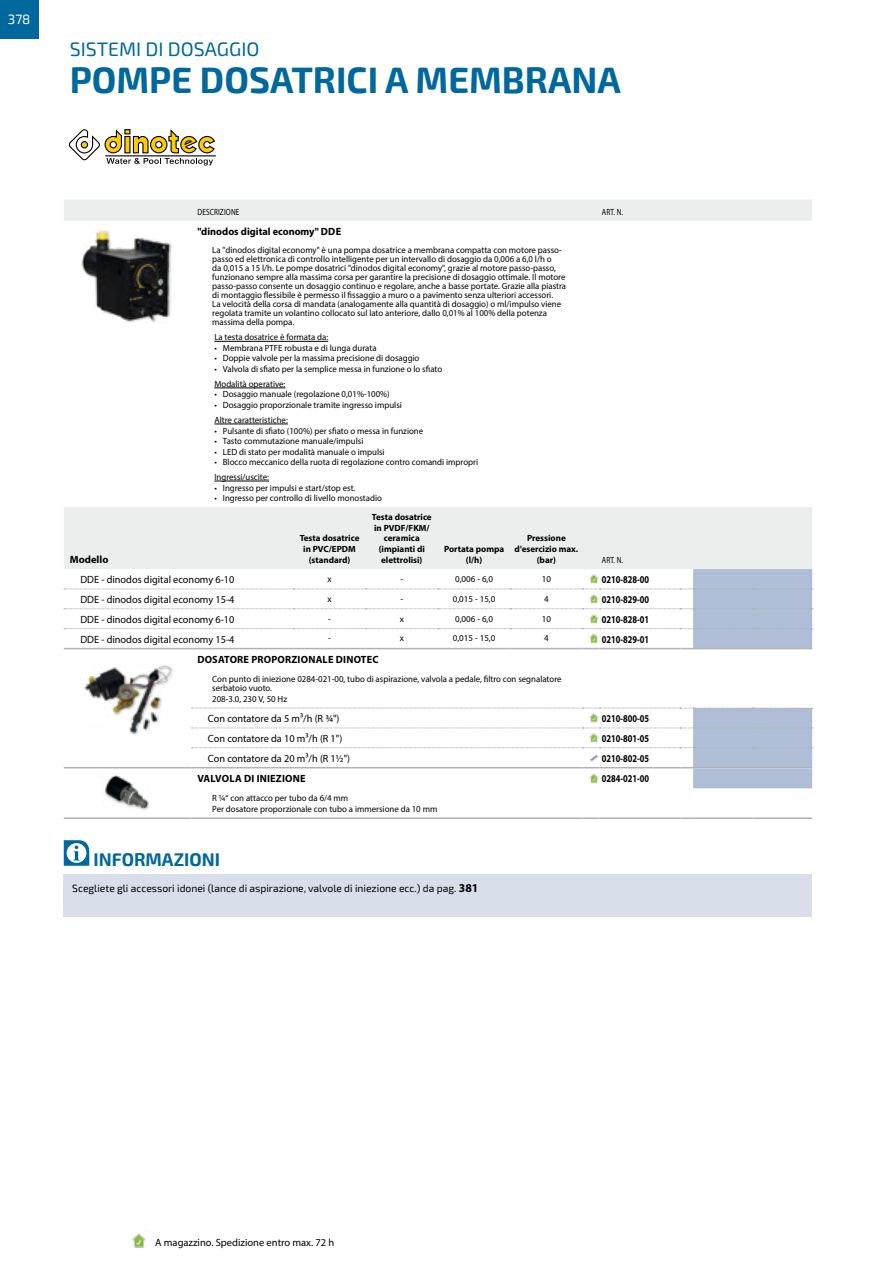
<style>
.page{position:relative;width:893px;height:1263px;background:#fff}
.page>*{position:absolute;margin:0;border:0;box-sizing:border-box;transform-origin:0 0}
._2__Roduktfamilie__N{font:700 36px "Exo 2";color:#00689d}
._1__Kapitel-Titel{font:19.5px "Exo 2";color:#00689d}
.Titel{font:700 18px "Exo 2";color:#00689d}
.t1{font:13.5px "Exo 2";color:#fff}
.Artikeltitel{font:10.5px "Myriad Pro";color:#000}
.Art-Nr{font:700 10.5px "Myriad Pro";color:#000;scale:.8 1}
.Beschreibung{font:10.5px "Exo 2";color:#000}
.Artikel-HL{font:700 10.5px "Myriad Pro";letter-spacing:.02em;color:#000}
.Artikel-HL-2{font:700 10.5px "Myriad Pro";color:#000}
.HL_Titel__Variable{font:700 10.5px "Myriad Pro";color:#000}
.Artikelbeschreibung{font:9px/9px "Myriad Pro";color:#000}
.HL_Wert{font:700 9px/10.8px "Myriad Pro";color:#000;text-align:center}
.Aufzählung-Titel{font:9px "Myriad Pro";color:#000}
.Wert{font:9px "Myriad Pro";color:#000}
.Art-Nr-2{font:9px "Myriad Pro";letter-spacing:.025em;color:#000;scale:.8 1}
.Beschreibung-2{font:9px "Myriad Pro";letter-spacing:.02em;color:#000;scale:.8 1}
.s1{font-family:"Myriad Pro";font-weight:700;font-size:12px}
</style>
<div class="page">
<svg style="left:68px;top:129px;width:148px;height:36px"></svg>
<hr style="left:105px;top:156px;width:111px;height:1px;background:#000">
<div style="left:64px;top:200px;width:748px;height:21px;background:#eceded"></div>
<hr style="left:214px;top:341px;width:114px;height:1px;background:#000">
<hr style="left:214px;top:388px;width:71px;height:1px;background:#000">
<hr style="left:214px;top:424px;width:74px;height:1px;background:#000">
<hr style="left:214px;top:481px;width:55px;height:1px;background:#000">
<div style="left:64px;top:507px;width:748px;height:62px;background:#eceded"></div>
<svg style="left:64px;top:569px;width:749px;height:80px"></svg>
<hr style="left:64px;top:767px;width:127px;height:1px;background:#b1b3b4">
<hr style="left:191px;top:767px;width:392px;height:1px;background:#b1b3b4">
<hr style="left:191px;top:817px;width:392px;height:2px;background:#b1b3b4">
<hr style="left:64px;top:817px;width:127px;height:2px;background:#b1b3b4">
<hr style="left:693px;top:817px;width:60px;height:2px;background:#b1b3b4">
<hr style="left:753px;top:817px;width:59px;height:2px;background:#b1b3b4">
<svg style="left:583px;top:817px;width:17px;height:2px"></svg>
<hr style="left:600px;top:817px;width:80px;height:2px;background:#b1b3b4">
<svg style="left:680px;top:817px;width:13px;height:2px"></svg>
<svg style="left:192px;top:708px;width:621px;height:80px"></svg>
<div style="left:64px;top:874px;width:748px;height:43px;background:#d8deea"></div>
<svg style="left:64px;top:840px;width:25px;height:26px"></svg>
<img style="left:81px;top:230px;width:91px;height:93px">
<img style="left:84px;top:665px;width:89px;height:70px">
<img style="left:105px;top:775px;width:45px;height:36px">
<div style="left:0;top:0;width:38px;height:38px;background:#00689d"></div>
<img style="left:132px;top:1233px;width:14px;height:15px">
<h3 class="t1" style="left:8px;top:11px;width:24px">378</h3>
<p class="_1__Kapitel-Titel" style="left:70px;top:38px;width:191px">SISTEMI DI DOSAGGIO</p>
<p class="_2__Roduktfamilie__N" style="left:70px;top:59px;width:553px">POMPE DOSATRICI A MEMBRANA</p>
<p class="HL_Titel__Variable" style="left:70px;top:553px;width:40px">Modello</p>
<p class="Beschreibung-2" style="left:197px;top:206px;width:54px">DESCRIZIONE</p>
<p class="Art-Nr-2" style="left:602px;top:206px;width:28px">ART. N.</p>
<p class="Artikel-HL-2" style="left:197px;top:224px;width:145px">"dinodos digital economy" DDE</p>
<p class="Artikelbeschreibung" style="left:212px;top:246px;width:355px">La "dinodos digital economy" è una pompa dosatrice a membrana compatta con motore passo&shy;passo ed elettronica di controllo intelligente per un intervallo di dosaggio da 0,006 a 6,0 l/h o<br>da 0,015 a 15 l/h. Le pompe dosatrici "dinodos digital economy", grazie al motore passo-passo, funzionano sempre alla massima corsa per garantire la precisione di dosaggio ottimale. Il motore passo-passo consente un dosaggio continuo e regolare, anche a basse portate. Grazie alla piastra di montaggio flessibile è permesso il fissaggio a muro o a pavimento senza ulteriori accessori.<br>La velocità della corsa di mandata (analogamente alla quantità di dosaggio) o ml/impulso viene regolata tramite un volantino collocato sul lato anteriore, dallo 0,01% al 100% della potenza massima della pompa.</p>
<p class="Aufzählung-Titel" style="left:214px;top:332px;width:115px">La testa dosatrice è formata da:</p>
<p class="Artikelbeschreibung" style="left:214px;top:343px;width:164px">• Membrana PTFE robusta e di lunga durata</p>
<p class="Artikelbeschreibung" style="left:214px;top:354px;width:207px">• Doppie valvole per la massima precisione di dosaggio</p>
<p class="Artikelbeschreibung" style="left:214px;top:364px;width:229px">• Valvola di sfiato per la semplice messa in funzione o lo sfiato</p>
<p class="Aufzählung-Titel" style="left:214px;top:378px;width:73px">Modalità operative:</p>
<p class="Artikelbeschreibung" style="left:214px;top:390px;width:177px">• Dosaggio manuale (regolazione 0,01%-100%)</p>
<p class="Artikelbeschreibung" style="left:214px;top:400px;width:189px">• Dosaggio proporzionale tramite ingresso impulsi</p>
<p class="Aufzählung-Titel" style="left:214px;top:414px;width:75px">Altre caratteristiche:</p>
<p class="Artikelbeschreibung" style="left:214px;top:426px;width:210px">• Pulsante di sfiato (100%) per sfiato o messa in funzione</p>
<p class="Artikelbeschreibung" style="left:214px;top:436px;width:151px">• Tasto commutazione manuale/impulsi</p>
<p class="Artikelbeschreibung" style="left:214px;top:447px;width:172px">• LED di stato per modalità manuale o impulsi</p>
<p class="Artikelbeschreibung" style="left:214px;top:457px;width:265px">• Blocco meccanico della ruota di regolazione contro comandi impropri</p>
<p class="Aufzählung-Titel" style="left:214px;top:471px;width:56px">Ingressi/uscite:</p>
<p class="Artikelbeschreibung" style="left:214px;top:483px;width:143px">• Ingresso per impulsi e start/stop est.</p>
<p class="Artikelbeschreibung" style="left:214px;top:493px;width:169px">• Ingresso per controllo di livello monostadio</p>
<p class="HL_Wert" style="left:300px;top:533px;width:61px">Testa dosatrice in PVC/EPDM (standard)</p>
<p class="HL_Wert" style="left:372px;top:511px;width:61px">Testa dosatrice in PVDF/FKM/ ceramica</p>
<p class="HL_Wert" style="left:379px;top:543px;width:48px;text-align:left">(impianti di elettrolisi)</p>
<p class="HL_Wert" style="left:444px;top:543px;width:62px">Portata pompa (l/h)</p>
<p class="HL_Wert" style="left:515px;top:533px;width:65px">Pressione d'esercizio max. (bar)</p>
<p class="Art-Nr-2" style="left:602px;top:554px;width:28px">ART. N.</p>
<p class="Artikeltitel" style="left:80px;top:573px;width:156px">DDE - dinodos digital economy 6-10</p>
<p class="Wert" style="left:327px;top:573px;width:6px">x</p>
<p class="Wert" style="left:400px;top:573px;width:4px">-</p>
<p class="Wert" style="left:455px;top:573px;width:40px">0,006 - 6,0</p>
<p class="Wert" style="left:542px;top:573px;width:11px">10</p>
<p class="Art-Nr" style="left:602px;top:572px;width:61px">0210-828-00</p>
<p class="Artikeltitel" style="left:80px;top:593px;width:156px">DDE - dinodos digital economy 15-4</p>
<p class="Wert" style="left:327px;top:593px;width:6px">x</p>
<p class="Wert" style="left:400px;top:593px;width:4px">-</p>
<p class="Wert" style="left:453px;top:593px;width:44px">0,015 - 15,0</p>
<p class="Wert" style="left:544px;top:593px;width:6px">4</p>
<p class="Art-Nr" style="left:602px;top:592px;width:61px">0210-829-00</p>
<p class="Artikeltitel" style="left:80px;top:613px;width:156px">DDE - dinodos digital economy 6-10</p>
<p class="Wert" style="left:328px;top:613px;width:4px">-</p>
<p class="Wert" style="left:400px;top:613px;width:6px">x</p>
<p class="Wert" style="left:455px;top:613px;width:40px">0,006 - 6,0</p>
<p class="Wert" style="left:542px;top:613px;width:11px">10</p>
<p class="Art-Nr" style="left:602px;top:612px;width:61px">0210-828-01</p>
<p class="Artikeltitel" style="left:80px;top:632px;width:156px">DDE - dinodos digital economy 15-4</p>
<p class="Wert" style="left:328px;top:633px;width:4px">-</p>
<p class="Wert" style="left:400px;top:633px;width:6px">x</p>
<p class="Wert" style="left:453px;top:633px;width:44px">0,015 - 15,0</p>
<p class="Wert" style="left:544px;top:633px;width:6px">4</p>
<p class="Art-Nr" style="left:602px;top:632px;width:61px">0210-829-01</p>
<p class="Artikel-HL" style="left:197px;top:653px;width:183px">DOSATORE PROPORZIONALE DINOTEC</p>
<p class="Artikelbeschreibung" style="left:212px;top:674px;width:351px">Con punto di iniezione 0284-021-00, tubo di aspirazione, valvola a pedale, filtro con segnalatore serbatoio vuoto.</p>
<p class="Artikelbeschreibung" style="left:212px;top:694px;width:76px">208-3.0, 230 V, 50 Hz</p>
<p class="Artikeltitel" style="left:208px;top:712px;width:133px">Con contatore da 5 m³/h (R ¾")</p>
<p class="Art-Nr" style="left:602px;top:711px;width:61px">0210-800-05</p>
<p class="Artikeltitel" style="left:208px;top:732px;width:136px">Con contatore da 10 m³/h (R 1")</p>
<p class="Art-Nr" style="left:602px;top:731px;width:61px">0210-801-05</p>
<p class="Artikeltitel" style="left:208px;top:752px;width:144px">Con contatore da 20 m³/h (R 1½")</p>
<p class="Art-Nr" style="left:602px;top:751px;width:61px">0210-802-05</p>
<p class="Artikel-HL" style="left:197px;top:772px;width:110px">VALVOLA DI INIEZIONE</p>
<p class="Art-Nr" style="left:602px;top:772px;width:61px">0284-021-00</p>
<p class="Artikelbeschreibung" style="left:212px;top:793px;width:138px">R ¼“ con attacco per tubo da 6/4 mm</p>
<p class="Artikelbeschreibung" style="left:212px;top:804px;width:227px">Per dosatore proporzionale con tubo a immersione da 10 mm</p>
<p class="Titel" style="left:94px;top:849px;width:128px">INFORMAZIONI</p>
<p class="Beschreibung" style="left:72px;top:882px;width:408px">Scegliete gli accessori idonei (lance di aspirazione, valvole di iniezione ecc.) da pag. <span class="s1">381</span></p>
<p class="Artikeltitel" style="left:155px;top:1236px;width:181px">A magazzino. Spedizione entro max. 72 h</p>
</div>
